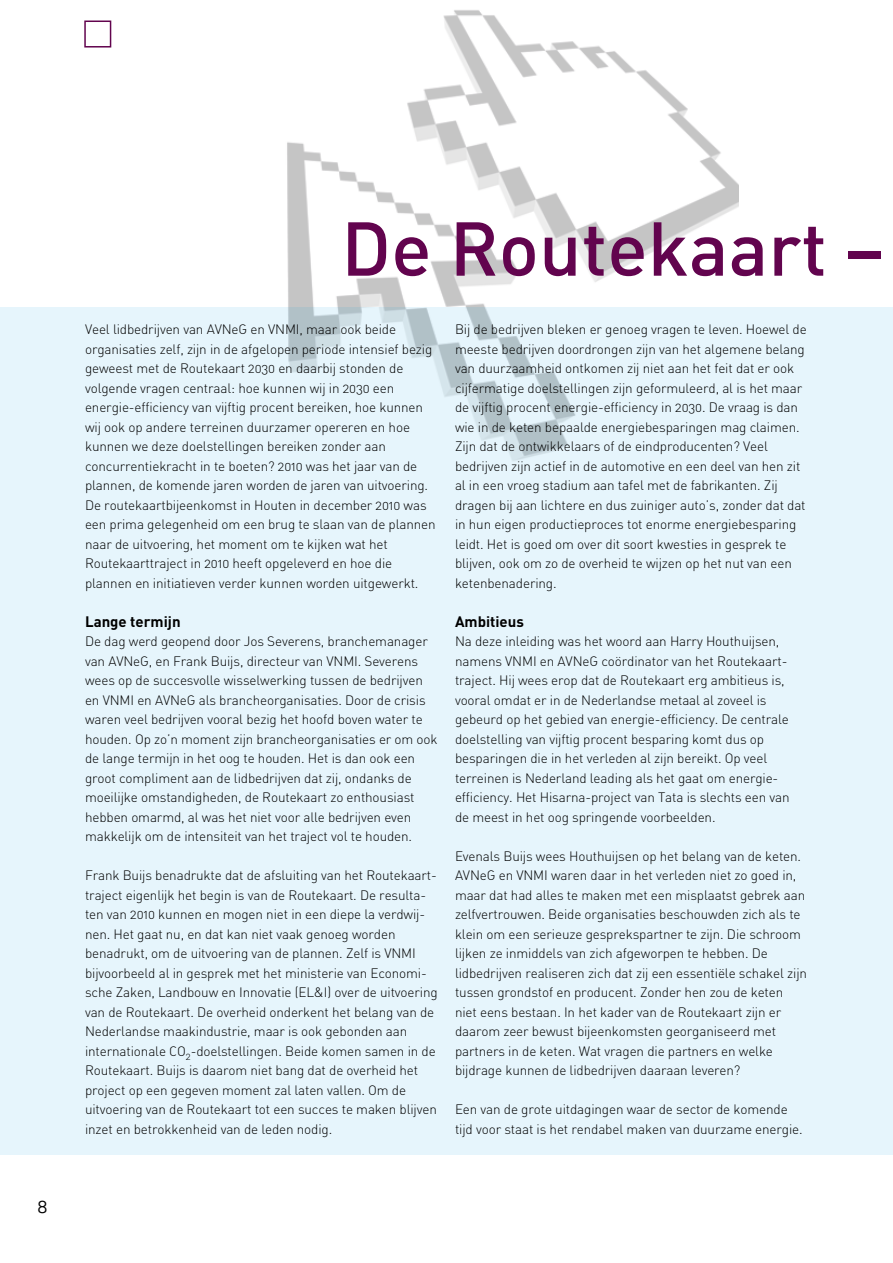
<style>
.page{position:relative;width:893px;height:1263px;background:#fff}
.page>*{position:absolute;margin:0;border:0;box-sizing:border-box;transform-origin:0 0}
.t1{font:500 75px "DIN";color:#62044e}
.t2{font:300 18px "Folio";color:#000}
.t3{font:700 15px "DIN";color:#000}
.t4{font:13.5px/19.5px "DIN Light Alternate";letter-spacing:-.01em;color:#000}
</style>
<div class="page">
<img style="left:287px;top:10px;width:452px;height:297px">
<div style="left:0;top:307px;width:893px;height:847px;background:#e6f5fc"></div>
<div style="left:84px;top:21px;width:27px;height:27px;border:2px solid #62044e"></div>
<h2 class="t2" style="left:38px;top:1195px;width:12px">8</h2>
<h1 class="t1" style="left:341px;top:201px;width:545px">De Routekaart –</h1>
<p class="t4" style="left:85px;top:319px;width:352px">Veel lidbedrijven van AVNeG en VNMI, maar ook beide organisaties zelf, zijn in de afgelopen periode intensief bezig geweest met de Routekaart 2030 en daarbij stonden de volgende vragen centraal: hoe kunnen wij in 2030 een energie-efficiency van vijftig procent bereiken, hoe kunnen wij ook op andere terreinen duurzamer opereren en hoe kunnen we deze doelstellingen bereiken zonder aan concurrentiekracht in te boeten? 2010 was het jaar van de plannen, de komende jaren worden de jaren van uitvoering.<br>De routekaartbijeenkomst in Houten in december 2010 was een prima gelegenheid om een brug te slaan van de plannen naar de uitvoering, het moment om te kijken wat het Routekaarttraject in 2010 heeft opgeleverd en hoe die plannen en initiatieven verder kunnen worden uitgewerkt.</p>
<p class="t3" style="left:85px;top:611px;width:97px">Lange termijn</p>
<p class="t4" style="left:85px;top:631px;width:354px">De dag werd geopend door Jos Severens, branchemanager van AVNeG, en Frank Buijs, directeur van VNMI. Severens wees op de succesvolle wisselwerking tussen de bedrijven en VNMI en AVNeG als brancheorganisaties. Door de crisis waren veel bedrijven vooral bezig het hoofd boven water te houden. Op zo’n moment zijn brancheorganisaties er om ook de lange termijn in het oog te houden. Het is dan ook een groot compliment aan de lidbedrijven dat zij, ondanks de moeilijke omstandigheden, de Routekaart zo enthousiast hebben omarmd, al was het niet voor alle bedrijven even makkelijk om de intensiteit van het traject vol te houden.</p>
<p class="t4" style="left:85px;top:865px;width:354px">Frank Buijs benadrukte dat de afsluiting van het Routekaart&shy;traject eigenlijk het begin is van de Routekaart. De resulta&shy;ten van 2010 kunnen en mogen niet in een diepe la verdwij&shy;nen. Het gaat nu, en dat kan niet vaak genoeg worden benadrukt, om de uitvoering van de plannen. Zelf is VNMI bijvoorbeeld al in gesprek met het ministerie van Economi&shy;sche Zaken, Landbouw en Innovatie (EL&amp;I) over de uitvoering van de Routekaart. De overheid onderkent het belang van de Nederlandse maakindustrie, maar is ook gebonden aan internationale CO<sub>2</sub>-doelstellingen. Beide komen samen in de Routekaart. Buijs is daarom niet bang dat de overheid het project op een gegeven moment zal laten vallen. Om de uitvoering van de Routekaart tot een succes te maken blijven inzet en betrokkenheid van de leden nodig.</p>
<p class="t4" style="left:455px;top:319px;width:353px">Bij de bedrijven bleken er genoeg vragen te leven. Hoewel de meeste bedrijven doordrongen zijn van het algemene belang van duurzaamheid ontkomen zij niet aan het feit dat er ook cijfermatige doelstellingen zijn geformuleerd, al is het maar de vijftig procent energie-efficiency in 2030. De vraag is dan wie in de keten bepaalde energiebesparingen mag claimen.<br>Zijn dat de ontwikkelaars of de eindproducenten? Veel bedrijven zijn actief in de automotive en een deel van hen zit al in een vroeg stadium aan tafel met de fabrikanten. Zij dragen bij aan lichtere en dus zuiniger auto’s, zonder dat dat in hun eigen productieproces tot enorme energiebesparing leidt. Het is goed om over dit soort kwesties in gesprek te blijven, ook om zo de overheid te wijzen op het nut van een ketenbenadering.</p>
<p class="t3" style="left:455px;top:611px;width:70px">Ambitieus</p>
<p class="t4" style="left:455px;top:631px;width:336px">Na deze inleiding was het woord aan Harry Houthuijsen, namens VNMI en AVNeG coördinator van het Routekaart&shy;traject. Hij wees erop dat de Routekaart erg ambitieus is, vooral omdat er in de Nederlandse metaal al zoveel is gebeurd op het gebied van energie-efficiency. De centrale doelstelling van vijftig procent besparing komt dus op besparingen die in het verleden al zijn bereikt. Op veel terreinen is Nederland leading als het gaat om energie&shy;efficiency. Het Hisarna-project van Tata is slechts een van de meest in het oog springende voorbeelden.</p>
<p class="t4" style="left:455px;top:846px;width:354px">Evenals Buijs wees Houthuijsen op het belang van de keten.<br>AVNeG en VNMI waren daar in het verleden niet zo goed in, maar dat had alles te maken met een misplaatst gebrek aan zelfvertrouwen. Beide organisaties beschouwden zich als te klein om een serieuze gesprekspartner te zijn. Die schroom lijken ze inmiddels van zich afgeworpen te hebben. De lidbedrijven realiseren zich dat zij een essentiële schakel zijn tussen grondstof en producent. Zonder hen zou de keten niet eens bestaan. In het kader van de Routekaart zijn er daarom zeer bewust bijeenkomsten georganiseerd met partners in de keten. Wat vragen die partners en welke bijdrage kunnen de lidbedrijven daaraan leveren?</p>
<p class="t4" style="left:455px;top:1099px;width:349px">Een van de grote uitdagingen waar de sector de komende tijd voor staat is het rendabel maken van duurzame energie.</p>
</div>
